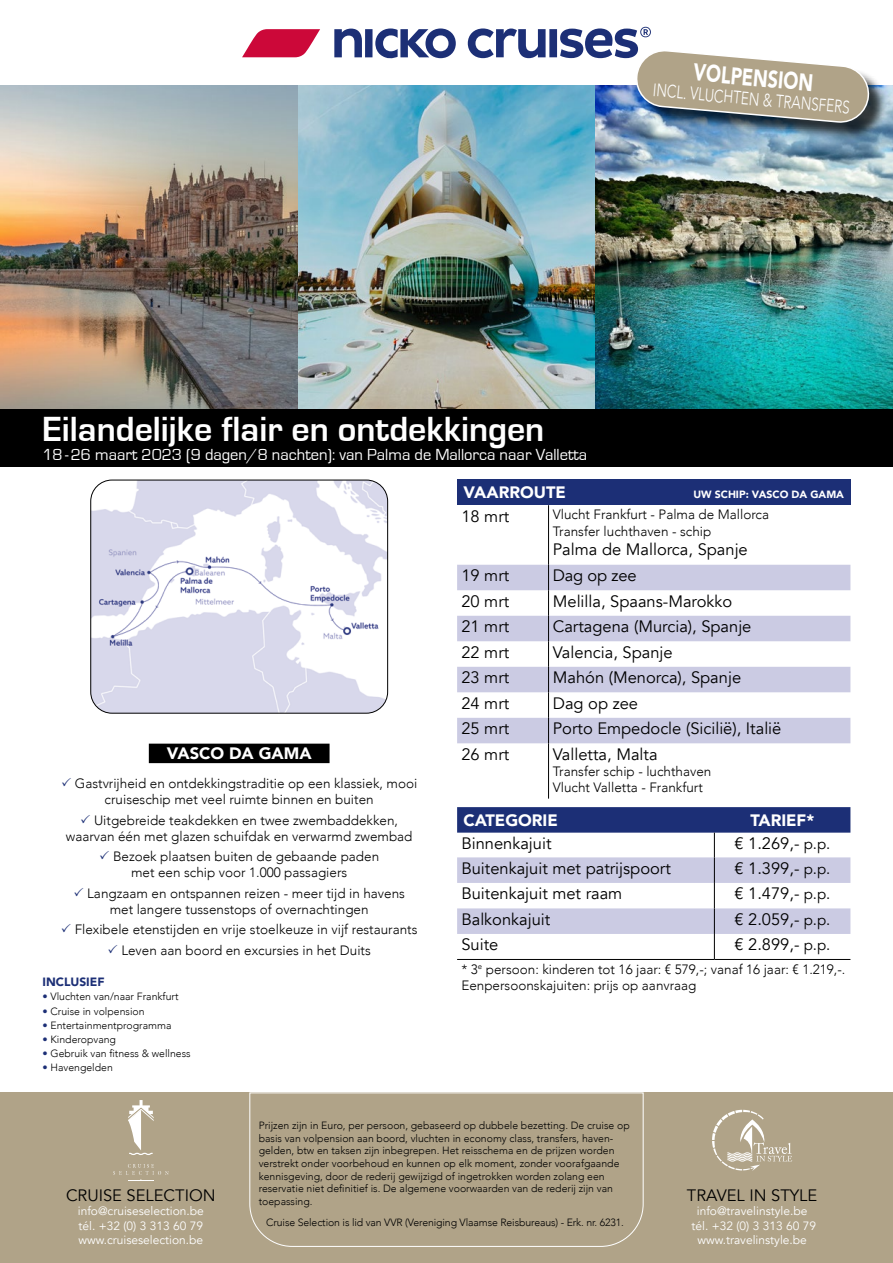
<style>
.page{position:relative;width:893px;height:1263px;background:#fff}
.page>*{position:absolute;margin:0;border:0;box-sizing:border-box;transform-origin:0 0}
.t1{font:700 36px "Eurostile";color:#fff}
.t2{font:900 24px "Avenir";color:#fff;scale:.75 1}
.t3{font:300 18px "Avenir";color:#fff;scale:.75 1}
.t4{font:16.5px "Avenir";color:#000}
.t5{font:16.5px "Eurostile";color:#fff}
.t6{font:900 16.5px "Avenir";color:#fff}
.t7{font:300 13.5px/16.2px "Avenir";color:#000}
.t8{font:12px/14.4px "Avenir";color:#fff;text-align:justify}
.t9{font:900 12px "Avenir";color:#1c2f76}
.t10{font:300 10.5px/12.6px "Avenir";color:#000}
.t11{font:900 10.5px "Avenir";color:#fff}
.s1{color:#1c2f76}
.s2{font-size:15px}
</style>
<div class="page">
<div style="left:0;top:409px;width:893px;height:58px;background:#000"></div>
<img style="left:298px;top:85px;width:297px;height:323px">
<img style="left:0;top:85px;width:298px;height:323px">
<img style="left:595px;top:85px;width:298px;height:323px">
<div style="left:149px;top:744px;width:181px;height:19px;background:#000"></div>
<img style="left:92px;top:480px;width:296px;height:233px">
<div style="left:90px;top:480px;width:298px;height:233px;border:1px solid #000;border-radius:21px"></div>
<div style="left:0;top:1093px;width:893px;height:170px;background:#b0a388"></div>
<svg style="left:712px;top:1110px;width:80px;height:61px"></svg>
<svg style="left:113px;top:1164px;width:56px;height:17px"></svg>
<svg style="left:128px;top:1100px;width:26px;height:55px"></svg>
<svg style="left:249px;top:1092px;width:395px;height:155px"></svg>
<div style="left:638px;top:52px;width:249px;height:89px;background:#000;opacity:.75"></div>
<svg style="left:242px;top:29px;width:78px;height:28px"></svg>
<svg style="left:334px;top:27px;width:537px;height:98px"></svg>
<div style="left:457px;top:480px;width:393px;height:25px;background:#1c2f76"></div>
<svg style="left:457px;top:565px;width:393px;height:178px;fill:#cbcbe3"></svg>
<hr style="left:548px;top:505px;width:1px;height:60px;background:#000">
<svg style="left:548px;top:565px;width:1px;height:178px"></svg>
<hr style="left:548px;top:743px;width:1px;height:56px;background:#000">
<svg style="left:457px;top:807px;width:393px;height:152px"></svg>
<hr style="left:457px;top:959px;width:257px;height:1px;background:#000">
<hr style="left:714px;top:959px;width:136px;height:1px;background:#000">
<h2 class="t2" style="left:695px;top:52px;width:161px;rotate:5deg">VOLPENSION</h2>
<h3 class="t3" style="left:654px;top:79px;width:265px;rotate:5deg">INCL. VLUCHTEN &amp; TRANSFERS</h3>
<h1 class="t1" style="left:43px;top:409px;width:503px">Eilandelijke flair en ontdekkingen</h1>
<p class="t5" style="left:43px;top:446px;width:546px">18-26 maart 2023 (9 dagen/8 nachten): van Palma de Mallorca naar Valletta</p>
<p class="t6" style="left:167px;top:739px;width:146px">VASCO DA GAMA</p>
<p class="t7" style="left:105px;top:775px;width:314px;text-indent:-30px">Gastvrijheid en ontdekkingstraditie op een klassiek, mooi cruiseschip met veel ruimte binnen en buiten</p>
<p class="t7" style="left:66px;top:812px;width:348px;text-indent:28px">Uitgebreide teakdekken en twee zwembaddekken, waarvan één met glazen schuifdak en verwarmd zwembad</p>
<p class="t7" style="left:131px;top:848px;width:250px;text-indent:-18px">Bezoek plaatsen buiten de gebaande paden met een schip voor 1.000 passagiers</p>
<p class="t7" style="left:110px;top:885px;width:297px;text-indent:-22px">Langzaam en ontspannen reizen - meer tijd in havens met langere tussenstops of overnachtingen</p>
<p class="t7" style="left:75px;top:920px;width:344px;line-height:20.4px;text-align:center">Flexibele etenstijden en vrije stoelkeuze in vijf restaurants<br>Leven aan boord en excursies in het Duits</p>
<p class="t9" style="left:43px;top:972px;width:64px">INCLUSIEF</p>
<p class="t10" style="left:43px;top:990px;width:137px"><span class="s1">•</span> Vluchten van/naar Frankfurt</p>
<p class="t10" style="left:43px;top:1005px;width:104px"><span class="s1">•</span> Cruise in volpension</p>
<p class="t10" style="left:43px;top:1019px;width:130px"><span class="s1">•</span> Entertainmentprogramma</p>
<p class="t10" style="left:43px;top:1033px;width:75px"><span class="s1">•</span> Kinderopvang</p>
<p class="t10" style="left:43px;top:1047px;width:150px"><span class="s1">•</span> Gebruik van fitness &amp; wellness</p>
<p class="t10" style="left:43px;top:1061px;width:72px"><span class="s1">•</span> Havengelden</p>
<p class="t6" style="left:463px;top:478px;width:104px">VAARROUTE</p>
<p class="t11" style="left:693px;top:486px;width:152px">UW SCHIP: VASCO DA GAMA</p>
<p class="t4" style="left:461px;top:507px;width:49px">18 mrt</p>
<p class="t7" style="left:553px;top:507px;width:218px">Vlucht Frankfurt - Palma de Mallorca<br>Transfer luchthaven - schip</p>
<p class="t4" style="left:553px;top:540px;width:196px">Palma de Mallorca, Spanje</p>
<p class="t4" style="left:461px;top:566px;width:49px">19 mrt</p>
<p class="t4" style="left:553px;top:566px;width:85px">Dag op zee</p>
<p class="t4" style="left:461px;top:591px;width:49px">20 mrt</p>
<p class="t4" style="left:553px;top:591px;width:181px">Melilla, Spaans-Marokko</p>
<p class="t4" style="left:461px;top:617px;width:49px">21 mrt</p>
<p class="t4" style="left:553px;top:617px;width:200px">Cartagena (Murcia), Spanje</p>
<p class="t4" style="left:461px;top:642px;width:49px">22 mrt</p>
<p class="t4" style="left:553px;top:642px;width:121px">Valencia, Spanje</p>
<p class="t4" style="left:461px;top:668px;width:49px">23 mrt</p>
<p class="t4" style="left:553px;top:668px;width:190px">Mahón (Menorca), Spanje</p>
<p class="t4" style="left:461px;top:693px;width:49px">24 mrt</p>
<p class="t4" style="left:553px;top:693px;width:87px">Dag op zee</p>
<p class="t4" style="left:461px;top:719px;width:49px">25 mrt</p>
<p class="t4" style="left:553px;top:719px;width:230px">Porto Empedocle (Sicilië), Italië</p>
<p class="t4" style="left:461px;top:744px;width:49px">26 mrt</p>
<p class="t4" style="left:553px;top:744px;width:106px">Valletta, Malta</p>
<p class="t7" style="left:553px;top:763px;width:160px">Transfer schip - luchthaven<br>Vlucht Valletta - Frankfurt</p>
<p class="t6" style="left:463px;top:806px;width:96px">CATEGORIE</p>
<p class="t6" style="left:750px;top:806px;width:65px">TARIEF*</p>
<p class="t4" style="left:461px;top:834px;width:92px">Binnenkajuit</p>
<p class="t4" style="left:734px;top:834px;width:97px">€ 1.269,- <span class="s2">p.p.</span></p>
<p class="t4" style="left:461px;top:858px;width:211px">Buitenkajuit met patrijspoort</p>
<p class="t4" style="left:734px;top:858px;width:97px">€ 1.399,- <span class="s2">p.p.</span></p>
<p class="t4" style="left:461px;top:884px;width:162px">Buitenkajuit met raam</p>
<p class="t4" style="left:734px;top:884px;width:97px">€ 1.479,- <span class="s2">p.p.</span></p>
<p class="t4" style="left:461px;top:909px;width:90px">Balkonkajuit</p>
<p class="t4" style="left:734px;top:909px;width:97px">€ 2.059,- <span class="s2">p.p.</span></p>
<p class="t4" style="left:461px;top:935px;width:38px">Suite</p>
<p class="t4" style="left:734px;top:935px;width:97px">€ 2.899,- <span class="s2">p.p.</span></p>
<p class="t7" style="left:461px;top:961px;width:386px">* 3<sup>e</sup> persoon: kinderen tot 16 jaar: € 579,-; vanaf 16 jaar: € 1.219,-.<br>Eenpersoonskajuiten: prijs op aanvraag</p>
<p class="t4" style="left:66px;top:1185px;width:151px">CRUISE SELECTION</p>
<p class="t8" style="left:78px;top:1204px;width:128px">info@cruiseselection.be tél. +32 (0) 3 313 60 79 www.cruiseselection.be</p>
<p class="t10" style="left:259px;top:1119px;width:373px">Prijzen zijn in Euro, per persoon, gebaseerd op dubbele bezetting. De cruise op basis van volpension aan boord, vluchten in economy class, transfers, haven&shy;gelden, btw en taksen zijn inbegrepen. Het reisschema en de prijzen worden verstrekt onder voorbehoud en kunnen op elk moment, zonder voorafgaande kennisgeving, door de rederij gewijzigd of ingetrokken worden zolang een reservatie niet definitief is. De algemene voorwaarden van de rederij zijn van toepassing.</p>
<p class="t10" style="left:266px;top:1216px;width:359px">Cruise Selection is lid van VVR (Vereniging Vlaamse Reisbureaus) - Erk. nr. 6231.</p>
<p class="t4" style="left:687px;top:1185px;width:132px">TRAVEL IN STYLE</p>
<p class="t8" style="left:691px;top:1204px;width:126px;text-align:center">info@travelinstyle.be tél. +32 (0) 3 313 60 79 www.travelinstyle.be</p>
</div>
